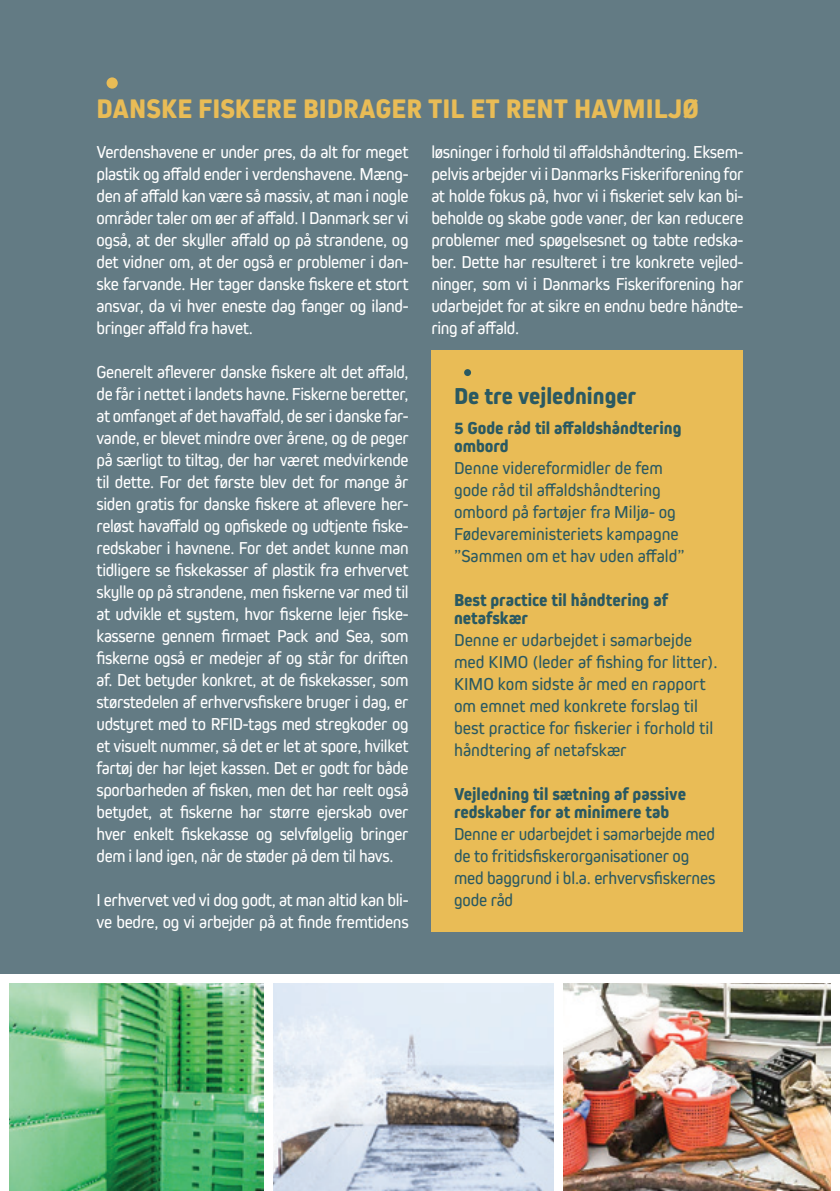
<style>
.page{position:relative;width:840px;height:1191px;background:#fff}
.page>*{position:absolute;margin:0;border:0;box-sizing:border-box;transform-origin:0 0}
.Overskrift_2{font:800 28px "Kiro";color:#e9bc56}
.Brødtekst_2{font:800 24px "Kiro";color:#2a5962}
.Brødtekst_2-2{font:18px/22px "Kiro";letter-spacing:-.02em;color:#fff;text-align:justify}
.Brødtekst_2-3{font:18px/22px "Kiro";color:#2a5962}
.Brødtekst_2-4{font:800 18px/18px "Kiro";color:#2a5962}
</style>
<div class="page">
<div style="left:0;top:0;width:839px;height:1191px;background:#637b84"></div>
<div style="left:106px;top:77px;width:12px;height:12px;background:#e9bc56;border-radius:50%"></div>
<div style="left:431px;top:350px;width:311px;height:581px;background:#e9bc56"></div>
<div style="left:464px;top:369px;width:7px;height:7px;background:#2a5962;border-radius:50%"></div>
<div style="left:0;top:974px;width:839px;height:217px;background:#fff"></div>
<img style="left:10px;top:984px;width:253px;height:207px">
<img style="left:273px;top:984px;width:280px;height:207px">
<img style="left:563px;top:984px;width:266px;height:207px">
<p class="Overskrift_2" style="left:96px;top:92px;width:603px">DANSKE FISKERE BIDRAGER TIL ET RENT HAVMILJØ</p>
<p class="Brødtekst_2-2" style="left:96px;top:141px;width:313px">Verdenshavene er under pres, da alt for meget plastik og affald ender i verdenshavene. Mæng&shy;den af affald kan være så massiv, at man i nogle områder taler om øer af affald. I Danmark ser vi også, at der skyller affald op på strandene, og det vidner om, at der også er problemer i dan&shy;ske farvande. Her tager danske fiskere et stort ansvar, da vi hver eneste dag fanger og iland&shy;bringer affald fra havet.</p>
<p class="Brødtekst_2-2" style="left:96px;top:361px;width:313px">Generelt afleverer danske fiskere alt det affald, de får i nettet i landets havne. Fiskerne beretter, at omfanget af det havaffald, de ser i danske far&shy;vande, er blevet mindre over årene, og de peger på særligt to tiltag, der har været medvirkende til dette. For det første blev det for mange år siden gratis for danske fiskere at aflevere her&shy;reløst havaffald og opfiskede og udtjente fiske&shy;redskaber i havnene. For det andet kunne man tidligere se fiskekasser af plastik fra erhvervet skylle op på strandene, men fiskerne var med til at udvikle et system, hvor fiskerne lejer fiske&shy;kasserne gennem firmaet Pack and Sea, som fiskerne også er medejer af og står for driften af. Det betyder konkret, at de fiskekasser, som størstedelen af erhvervsfiskere bruger i dag, er udstyret med to RFID-tags med stregkoder og et visuelt nummer, så det er let at spore, hvilket fartøj der har lejet kassen. Det er godt for både sporbarheden af fisken, men det har reelt også betydet, at fiskerne har større ejerskab over hver enkelt fiskekasse og selvfølgelig bringer dem i land igen, når de støder på dem til havs.</p>
<p class="Brødtekst_2-2" style="left:96px;top:889px;width:313px">I erhvervet ved vi dog godt, at man altid kan bli&shy;ve bedre, og vi arbejder på at finde fremtidens</p>
<p class="Brødtekst_2-2" style="left:431px;top:141px;width:313px">løsninger i forhold til affaldshåndtering. Eksem&shy;pelvis arbejder vi i Danmarks Fiskeriforening for at holde fokus på, hvor vi i fiskeriet selv kan bi&shy;beholde og skabe gode vaner, der kan reducere problemer med spøgelsesnet og tabte redska&shy;ber. Dette har resulteret i tre konkrete vejled&shy;ninger, som vi i Danmarks Fiskeriforening har udarbejdet for at sikre en endnu bedre håndte&shy;ring af affald.</p>
<p class="Brødtekst_2" style="left:454px;top:382px;width:184px">De tre vejledninger</p>
<p class="Brødtekst_2-4" style="left:454px;top:419px;width:229px">5 Gode råd til affaldshåndtering ombord</p>
<p class="Brødtekst_2-3" style="left:454px;top:456px;width:232px">Denne videreformidler de fem gode råd til affaldshåndtering ombord på fartøjer fra Miljø- og<br>Fødevareministeriets kampagne ”Sammen om et hav uden affald”</p>
<p class="Brødtekst_2-4" style="left:454px;top:591px;width:215px">Best practice til håndtering af netafskær</p>
<p class="Brødtekst_2-3" style="left:454px;top:628px;width:265px">Denne er udarbejdet i samarbejde med KIMO (leder af fishing for litter).<br>KIMO kom sidste år med en rapport om emnet med konkrete forslag til best practice for fiskerier i forhold til håndtering af netafskær</p>
<p class="Brødtekst_2-4" style="left:454px;top:785px;width:233px">Vejledning til sætning af passive redskaber for at minimere tab</p>
<p class="Brødtekst_2-3" style="left:454px;top:822px;width:263px">Denne er udarbejdet i samarbejde med de to fritidsfiskerorganisationer og med baggrund i bl.a. erhvervsfiskernes gode råd</p>
</div>
